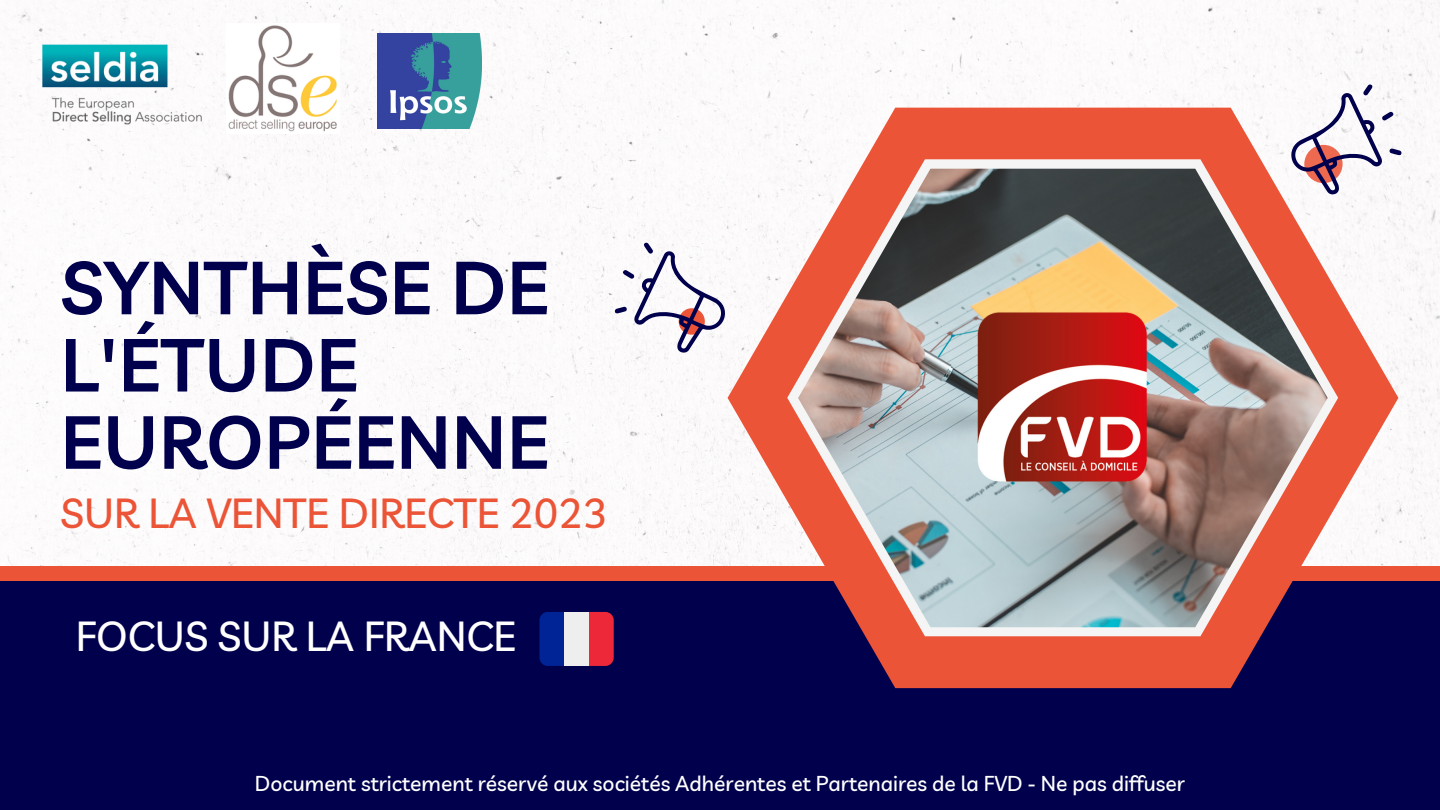
<style>
.page{position:relative;width:1440px;height:810px;background:#fff}
.page>*{position:absolute;margin:0;border:0;box-sizing:border-box;transform-origin:0 0}
.t1{font:600 74px/77.2px "Livvic";letter-spacing:.01em;color:#00004d}
.t2{font:500 41px "Livvic";color:#eb5436}
.t3{font:500 41px "Livvic";color:#fff}
.t4{font:500 21px "Livvic";color:#fff}
</style>
<div class="page">
<img style="left:0;top:0;width:1440px;height:567px">
<div style="left:0;top:567px;width:1440px;height:243px;background:#eb5436"></div>
<div style="left:0;top:581px;width:1440px;height:229px;background:#00004d"></div>
<svg style="left:1289px;top:85px;width:112px;height:109px"></svg>
<svg style="left:615px;top:243px;width:112px;height:110px"></svg>
<svg style="left:728px;top:108px;width:670px;height:580px"></svg>
<svg style="left:787px;top:159px;width:551px;height:477px"></svg>
<img style="left:798px;top:169px;width:530px;height:458px">
<img style="left:377px;top:33px;width:104px;height:96px">
<img style="left:33px;top:0;width:174px;height:174px">
<img style="left:227px;top:24px;width:112px;height:109px">
<svg style="left:589px;top:612px;width:25px;height:54px"></svg>
<svg style="left:539px;top:612px;width:25px;height:54px"></svg>
<div style="left:564px;top:612px;width:25px;height:54px;background:#eee"></div>
<img style="left:962px;top:297px;width:202px;height:202px">
<p class="t1" style="left:61px;top:248px;width:490px">SYNTHÈSE DE<br>L'ÉTUDE<br>EUROPÉENNE</p>
<p class="t2" style="left:61px;top:487px;width:548px">SUR LA VENTE DIRECTE 2023</p>
<p class="t3" style="left:76px;top:610px;width:442px">FOCUS SUR LA FRANCE</p>
<p class="t4" style="left:255px;top:770px;width:932px">Document strictement réservé aux sociétés Adhérentes et Partenaires de la FVD - Ne pas diffuser</p>
</div>
